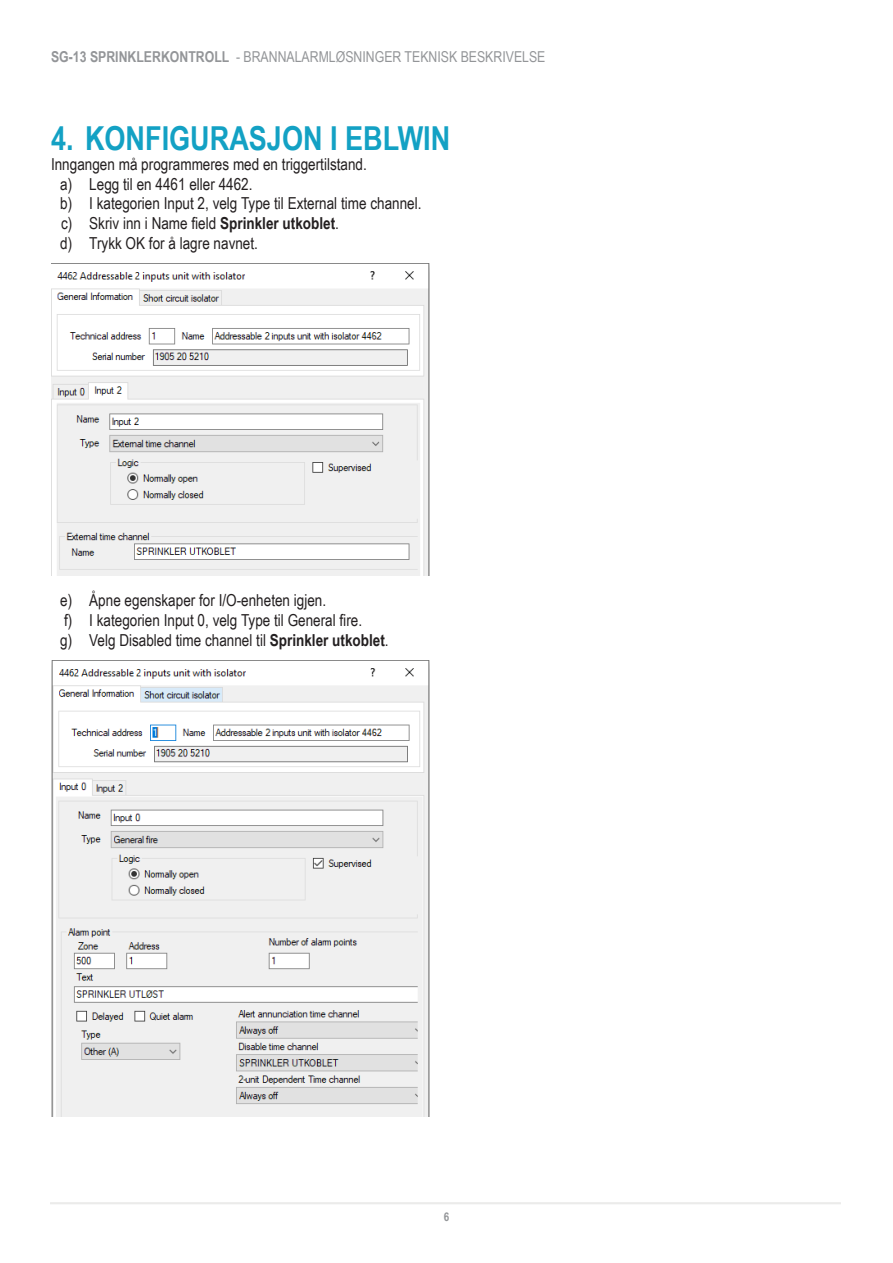
<style>
.page{position:relative;width:893px;height:1263px;background:#fff}
.page>*{position:absolute;margin:0;border:0;box-sizing:border-box;transform-origin:0 0}
.t1{font:700 33px "Arial Narrow";color:#13a1c4}
.t2{font:16.5px "Arial Narrow";color:#231f20}
.t3{font:15px "Arial Narrow";color:#939598}
.t4{font:700 12px "Arial Narrow";color:#939598}
.s1{font-weight:700}
</style>
<div class="page">
<hr style="left:50px;top:1202px;width:791px;height:2px;background:#ebebea">
<img style="left:51px;top:263px;width:378px;height:313px">
<img style="left:51px;top:660px;width:378px;height:456px">
<p class="t3" style="left:51px;top:46px;width:496px"><span class="s1">SG-13 SPRINKLERKONTROLL</span> - BRANNALARMLØSNINGER TEKNISK BESKRIVELSE</p>
<p class="t1" style="left:51px;top:113px;width:401px">4. KONFIGURASJON I EBLWIN</p>
<p class="t2" style="left:51px;top:152px;width:317px">Inngangen må programmeres med en triggertilstand.</p>
<p class="t2" style="left:60px;top:172px;width:194px">a) Legg til en 4461 eller 4462.</p>
<p class="t2" style="left:60px;top:192px;width:363px">b) I kategorien Input 2, velg Type til External time channel.</p>
<p class="t2" style="left:61px;top:211px;width:279px">c) Skriv inn i Name field <span class="s1">Sprinkler utkoblet</span>.</p>
<p class="t2" style="left:60px;top:231px;width:199px">d) Trykk OK for å lagre navnet.</p>
<p class="t2" style="left:60px;top:588px;width:267px">e) Åpne egenskaper for I/O-enheten igjen.</p>
<p class="t2" style="left:64px;top:608px;width:300px">f) I kategorien Input 0, velg Type til General fire.</p>
<p class="t2" style="left:60px;top:628px;width:330px">g) Velg Disabled time channel til <span class="s1">Sprinkler utkoblet</span>.</p>
<p class="t4" style="left:444px;top:1207px;width:7px">6</p>
</div>
